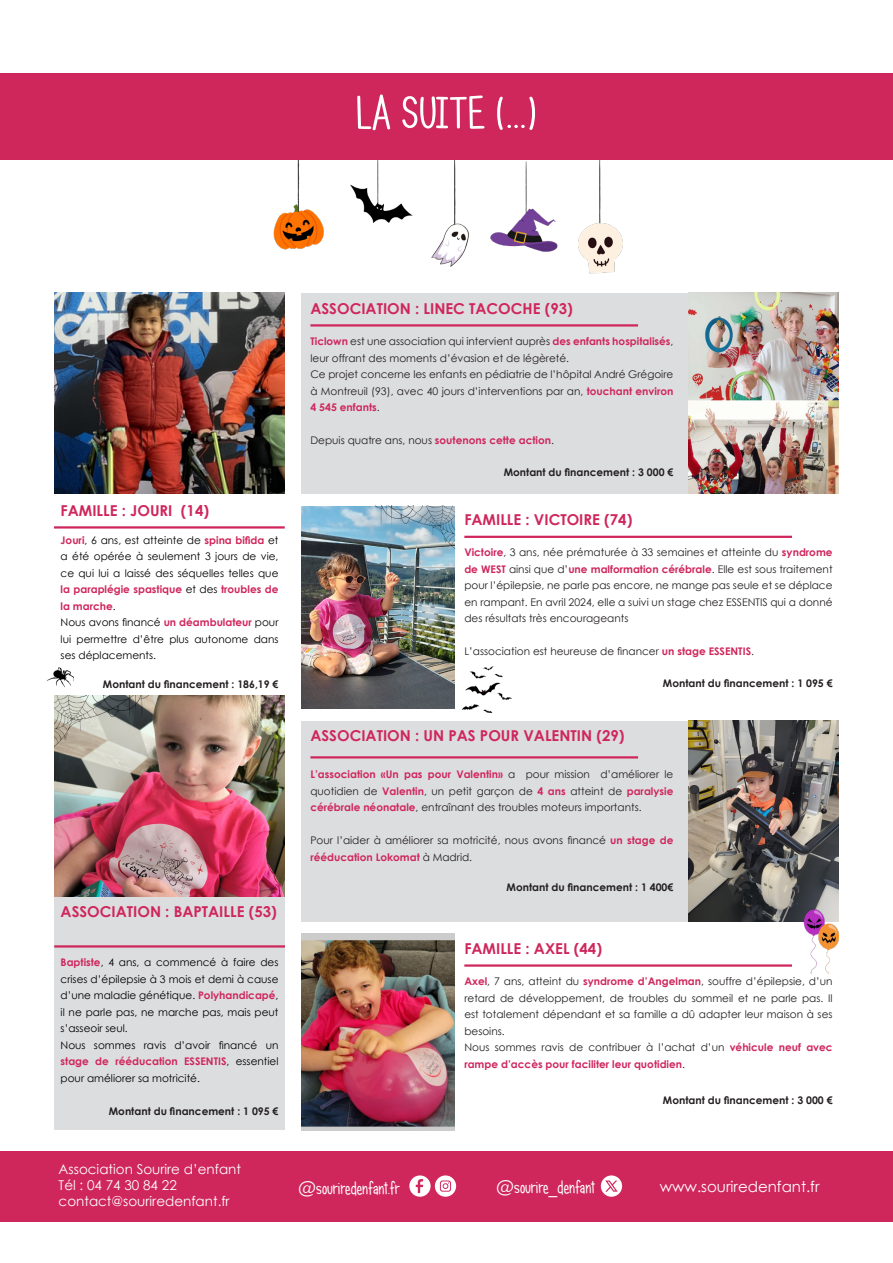
<style>
.page{position:relative;width:893px;height:1263px;background:#fff}
.page>*{position:absolute;margin:0;border:0;box-sizing:border-box;transform-origin:0 0}
.t1{font:45px "Candy Round BTN Cond";letter-spacing:.01em;color:#fff;scale:1.12 1}
.t2{font:18px "Candy Round BTN Cond";color:#fff}
.t3{font:700 15px "Century Gothic";color:#cf265c}
.t4{font:15px "Century Gothic";color:#fff}
.t5{font:13.5px "Century Gothic";color:#fff}
.t6{font:10.5px/16.5px "Century Gothic";color:#231f20;text-align:justify}
.t7{font:10.5px/16.5px "Century Gothic";color:#000001;text-align:justify}
.t8{font:10.5px/16.5px "Century Gothic";color:#000;text-align:justify}
.t9{font:700 10.5px "Century Gothic";color:#231f20}
.t10{font:700 10.5px/16.5px "Century Gothic";color:#cf265c}
.s1{font-weight:700;color:#cf265c}
.s2{font-weight:400;color:#231f20}
</style>
<div class="page">
<img style="left:578px;top:160px;width:45px;height:113px">
<img style="left:490px;top:161px;width:68px;height:91px">
<img style="left:431px;top:160px;width:38px;height:107px">
<img style="left:350px;top:160px;width:62px;height:63px">
<img style="left:270px;top:160px;width:54px;height:146px">
<div style="left:0;top:1151px;width:893px;height:70px;background:#cf265c"></div>
<svg style="left:601px;top:1175px;width:21px;height:22px"></svg>
<svg style="left:409px;top:1175px;width:47px;height:22px"></svg>
<img style="left:302px;top:934px;width:153px;height:196px">
<hr style="left:464px;top:964px;width:328px;height:3px;background:#cf265c">
<div style="left:302px;top:720px;width:537px;height:201px;background:#dcdddf"></div>
<img style="left:688px;top:720px;width:151px;height:201px">
<hr style="left:310px;top:756px;width:328px;height:2px;background:#cf265c">
<img style="left:302px;top:506px;width:153px;height:202px">
<hr style="left:464px;top:536px;width:328px;height:2px;background:#cf265c">
<div style="left:54px;top:720px;width:231px;height:410px;background:#dcdddf"></div>
<img style="left:54px;top:695px;width:231px;height:201px">
<hr style="left:54px;top:945px;width:231px;height:2px;background:#cf265c">
<img style="left:54px;top:293px;width:231px;height:201px">
<hr style="left:54px;top:526px;width:231px;height:2px;background:#cf265c">
<div style="left:0;top:73px;width:893px;height:87px;background:#cf265c"></div>
<div style="left:302px;top:293px;width:537px;height:201px;background:#dcdddf"></div>
<img style="left:688px;top:293px;width:151px;height:201px">
<hr style="left:310px;top:324px;width:328px;height:2px;background:#cf265c">
<img style="left:54px;top:695px;width:94px;height:52px">
<img style="left:462px;top:666px;width:50px;height:47px">
<img style="left:47px;top:667px;width:27px;height:20px">
<img style="left:804px;top:909px;width:35px;height:64px">
<img style="left:376px;top:506px;width:79px;height:43px">
<p class="t1" style="left:356px;top:86px;width:163px">LA SUITE (...)</p>
<p class="t3" style="left:61px;top:499px;width:150px">FAMILLE : JOURI (14)</p>
<p class="t8" style="left:61px;top:531px;width:219px"><span class="s1">Jouri</span>, 6 ans, est atteinte de <span class="s1">spina bifida</span> et a été opérée à seulement 3 jours de vie, ce qui lui a laissé des séquelles telles que <span class="s1">la paraplégie spastique</span> et des <span class="s1">troubles de la marche</span>.</p>
<p class="t8" style="left:61px;top:614px;width:219px">Nous avons financé <span class="s1">un déambulateur</span> pour lui permettre d’être plus autonome dans ses déplacements.</p>
<p class="t9" style="left:103px;top:676px;width:177px">Montant du financement : 186,19 €</p>
<p class="t3" style="left:61px;top:900px;width:218px">ASSOCIATION : BAPTAILLE (53)</p>
<p class="t7" style="left:61px;top:954px;width:219px"><span class="s1">Baptiste</span>, 4 ans, a commencé à faire des crises d’épilepsie à 3 mois et demi à cause d’une maladie génétique. <span class="s1">Polyhandicapé</span>, il ne parle pas, ne marche pas, mais peut s’asseoir seul.</p>
<p class="t7" style="left:61px;top:1036px;width:219px">Nous sommes ravis d’avoir financé un <span class="s1">stage de rééducation ESSENTIS</span>, essentiel pour améliorer sa motricité.</p>
<p class="t9" style="left:109px;top:1103px;width:171px">Montant du financement : 1 095 €</p>
<p class="t5" style="left:59px;top:1159px;width:184px">Association Sourire d’enfant</p>
<p class="t5" style="left:59px;top:1176px;width:120px">Tél : 04 74 30 84 22</p>
<p class="t5" style="left:59px;top:1192px;width:173px">contact@souriredenfant.fr</p>
<p class="t3" style="left:310px;top:297px;width:264px">ASSOCIATION : LINEC TACOCHE (93)</p>
<p class="t6" style="left:310px;top:333px;width:364px"><span class="s1">Ticlown</span> est une association qui intervient auprès <span class="s1">des enfants hospitalisés</span>, leur offrant des moments d’évasion et de légèreté.</p>
<p class="t6" style="left:310px;top:366px;width:364px">Ce projet concerne les enfants en pédiatrie de l’hôpital André Grégoire à Montreuil (93), avec 40 jours d’interventions par an, <span class="s1">touchant environ 4 545 enfants</span>.</p>
<p class="t6" style="left:310px;top:432px;width:245px">Depuis quatre ans, nous <span class="s1">soutenons cette action</span>.</p>
<p class="t9" style="left:504px;top:464px;width:171px">Montant du financement : 3 000 €</p>
<p class="t3" style="left:464px;top:508px;width:169px">FAMILLE : VICTOIRE (74)</p>
<p class="t6" style="left:464px;top:544px;width:370px"><span class="s1">Victoire</span>, 3 ans, née prématurée à 33 semaines et atteinte du <span class="s1">syndrome de WEST</span> ainsi que d’<span class="s1">une malformation cérébrale</span>. Elle est sous traitement pour l’épilepsie, ne parle pas encore, ne mange pas seule et se déplace en rampant. En avril 2024, elle a suivi un stage chez ESSENTIS qui a donné des résultats très encourageants</p>
<p class="t6" style="left:464px;top:643px;width:291px">L’association est heureuse de financer <span class="s1">un stage ESSENTIS</span>.</p>
<p class="t9" style="left:663px;top:675px;width:171px">Montant du financement : 1 095 €</p>
<p class="t3" style="left:310px;top:724px;width:316px">ASSOCIATION : UN PAS POUR VALENTIN (29)</p>
<p class="t6" style="left:310px;top:766px;width:364px"><span class="s1">L’association «Un pas pour Valentin»</span> a pour mission d’améliorer le quotidien de <span class="s1">Valentin</span>, un petit garçon de <span class="s1">4 ans</span> atteint de <span class="s1">paralysie cérébrale néonatale</span>, entraînant des troubles moteurs importants.</p>
<p class="t6" style="left:310px;top:832px;width:364px">Pour l’aider à améliorer sa motricité, nous avons financé <span class="s1">un stage de rééducation Lokomat</span> à Madrid.</p>
<p class="t9" style="left:507px;top:879px;width:168px">Montant du financement : 1 400€</p>
<p class="t3" style="left:464px;top:937px;width:139px">FAMILLE : AXEL (44)</p>
<p class="t6" style="left:464px;top:973px;width:370px"><span class="s1">Axel</span>, 7 ans, atteint du <span class="s1">syndrome d’Angelman</span>, souffre d’épilepsie, d’un retard de développement, de troubles du sommeil et ne parle pas. Il est totalement dépendant et sa famille a dû adapter leur maison à ses besoins.</p>
<p class="t10" style="left:464px;top:1039px;width:370px"><span class="s2">Nous sommes ravis de contribuer à l’achat d’un</span> véhicule neuf avec rampe d’accès pour faciliter leur quotidien<span class="s2">.</span></p>
<p class="t9" style="left:663px;top:1092px;width:171px">Montant du financement : 3 000 €</p>
<p class="t2" style="left:298px;top:1177px;width:103px">@souriredenfant.fr</p>
<p class="t2" style="left:496px;top:1176px;width:100px">@sourire_denfant</p>
<p class="t4" style="left:660px;top:1176px;width:161px">www.souriredenfant.fr</p>
</div>
